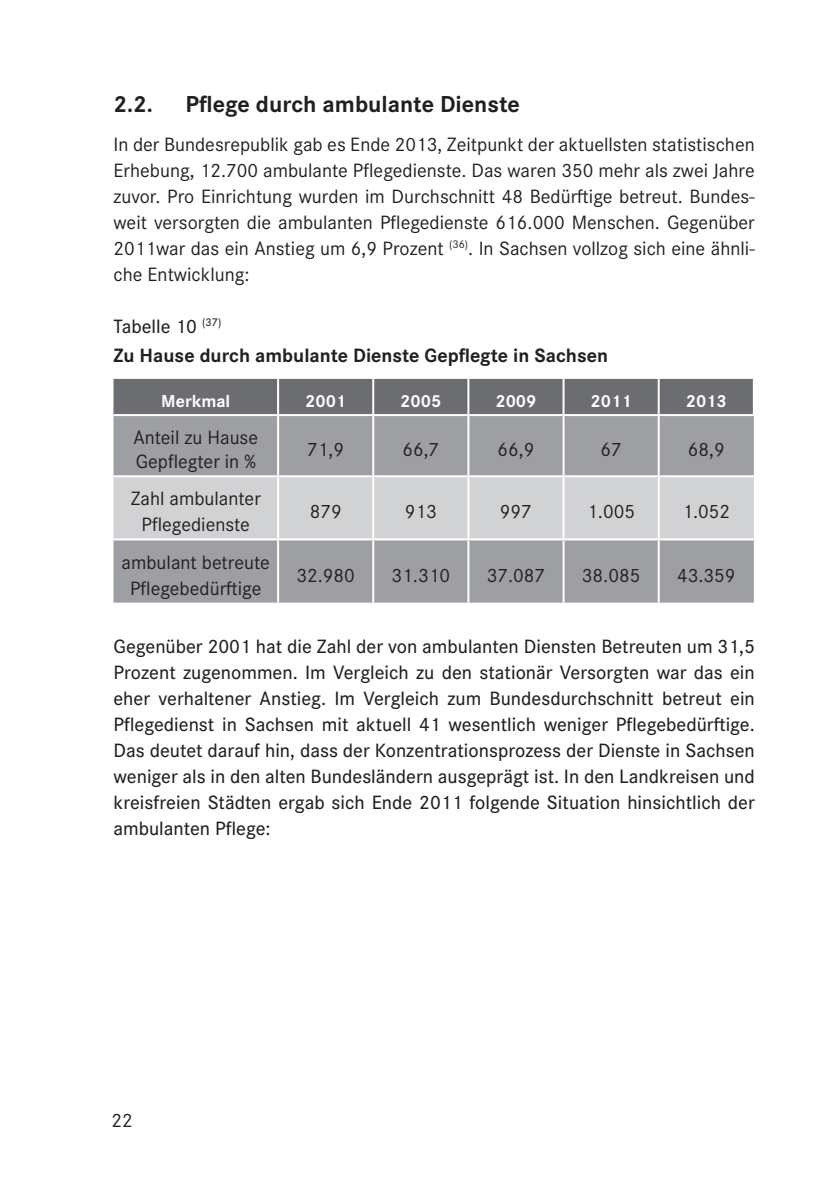
<style>
.page{position:relative;width:840px;height:1191px;background:#fff}
.page>*{position:absolute;margin:0;border:0;box-sizing:border-box;transform-origin:0 0}
.t1{font:700 24px "Corporate S Pro";color:#231f20}
.t2{font:20px/26px "Corporate S Pro";color:#231f20;text-align:center}
.t3{font:500 20px/26px "Corporate S Pro";color:#231f20;text-align:justify}
.t4{font:700 20px/28.8px "Corporate S Pro";color:#231f20}
.t5{font:700 18px "Corporate S Pro";color:#fff}
.s1{font-weight:500}
</style>
<div class="page">
<div style="left:113px;top:379px;width:639px;height:35px;background:#6c6d70"></div>
<div style="left:113px;top:416px;width:640px;height:186px;background:#9d9fa2"></div>
<div style="left:113px;top:477px;width:640px;height:61px;background:#d1d2d4"></div>
<hr style="left:277px;top:416px;width:2px;height:59px;background:#fff">
<hr style="left:372px;top:416px;width:2px;height:59px;background:#fff">
<hr style="left:467px;top:416px;width:2px;height:59px;background:#fff">
<hr style="left:562px;top:416px;width:2px;height:59px;background:#fff">
<hr style="left:657px;top:416px;width:2px;height:59px;background:#fff">
<hr style="left:113px;top:475px;width:165px;height:2px;background:#fff">
<hr style="left:278px;top:475px;width:95px;height:2px;background:#fff">
<hr style="left:277px;top:477px;width:2px;height:61px;background:#fff">
<hr style="left:373px;top:475px;width:95px;height:2px;background:#fff">
<hr style="left:372px;top:477px;width:2px;height:61px;background:#fff">
<hr style="left:468px;top:475px;width:95px;height:2px;background:#fff">
<hr style="left:467px;top:477px;width:2px;height:61px;background:#fff">
<hr style="left:563px;top:475px;width:95px;height:2px;background:#fff">
<hr style="left:562px;top:477px;width:2px;height:61px;background:#fff">
<hr style="left:658px;top:475px;width:95px;height:2px;background:#fff">
<hr style="left:657px;top:477px;width:2px;height:61px;background:#fff">
<hr style="left:113px;top:538px;width:165px;height:2px;background:#fff">
<hr style="left:278px;top:538px;width:95px;height:2px;background:#fff">
<hr style="left:277px;top:540px;width:2px;height:62px;background:#fff">
<hr style="left:373px;top:538px;width:95px;height:2px;background:#fff">
<hr style="left:372px;top:540px;width:2px;height:62px;background:#fff">
<hr style="left:468px;top:538px;width:95px;height:2px;background:#fff">
<hr style="left:467px;top:540px;width:2px;height:62px;background:#fff">
<hr style="left:563px;top:538px;width:95px;height:2px;background:#fff">
<hr style="left:562px;top:540px;width:2px;height:62px;background:#fff">
<hr style="left:658px;top:538px;width:95px;height:2px;background:#fff">
<hr style="left:657px;top:540px;width:2px;height:62px;background:#fff">
<hr style="left:277px;top:379px;width:2px;height:35px;background:#fff">
<hr style="left:372px;top:379px;width:2px;height:35px;background:#fff">
<hr style="left:467px;top:379px;width:2px;height:35px;background:#fff">
<hr style="left:562px;top:379px;width:2px;height:35px;background:#fff">
<hr style="left:657px;top:379px;width:2px;height:35px;background:#fff">
<p class="t1" style="left:113px;top:85px;width:41px">2.2.</p>
<p class="t1" style="left:185px;top:85px;width:335px">Pflege durch ambulante Dienste</p>
<p class="t2" style="left:113px;top:130px;width:642px;text-align:justify">In der Bundesrepublik gab es Ende 2013, Zeitpunkt der aktuellsten statistischen Erhebung, 12.700 ambulante Pflegedienste. Das waren 350 mehr als zwei Jahre zuvor. Pro Einrichtung wurden im Durchschnitt 48 Bedürftige betreut. Bundes&shy;weit versorgten die ambulanten Pflegedienste 616.000 Menschen. Gegenüber 2011war das ein Anstieg um 6,9 Prozent <sup>(36)</sup>. In Sachsen vollzog sich eine ähnli&shy;che Entwicklung:</p>
<p class="t4" style="left:113px;top:310px;width:495px"><span class="s1">Tabelle 10</span> <sup>(37)<br></sup>Zu Hause durch ambulante Dienste Gepflegte in Sachsen</p>
<p class="t5" style="left:161px;top:387px;width:70px">Merkmal</p>
<p class="t5" style="left:305px;top:387px;width:43px">2001</p>
<p class="t5" style="left:400px;top:387px;width:43px">2005</p>
<p class="t5" style="left:495px;top:387px;width:43px">2009</p>
<p class="t5" style="left:590px;top:387px;width:43px">2011</p>
<p class="t5" style="left:685px;top:387px;width:43px">2013</p>
<p class="t2" style="left:133px;top:424px;width:126px;line-height:24px;text-align:left">Anteil zu Hause<br>Gepflegter in %</p>
<p class="t2" style="left:307px;top:435px;width:38px">71,9</p>
<p class="t2" style="left:402px;top:435px;width:38px">66,7</p>
<p class="t2" style="left:497px;top:435px;width:38px">66,9</p>
<p class="t2" style="left:600px;top:435px;width:23px">67</p>
<p class="t2" style="left:687px;top:435px;width:38px">68,9</p>
<p class="t2" style="left:131px;top:484px;width:132px">Zahl ambulanter<br>Pflegedienste</p>
<p class="t2" style="left:121px;top:547px;width:150px">ambulant betreute<br>Pflegebedürftige</p>
<p class="t2" style="left:309px;top:497px;width:33px">879</p>
<p class="t2" style="left:404px;top:497px;width:33px">913</p>
<p class="t2" style="left:499px;top:497px;width:33px">997</p>
<p class="t2" style="left:587px;top:497px;width:49px">1.005</p>
<p class="t2" style="left:682px;top:497px;width:49px">1.052</p>
<p class="t2" style="left:296px;top:560px;width:60px">32.980</p>
<p class="t2" style="left:391px;top:560px;width:60px">31.310</p>
<p class="t2" style="left:486px;top:560px;width:60px">37.087</p>
<p class="t2" style="left:581px;top:560px;width:60px">38.085</p>
<p class="t2" style="left:676px;top:560px;width:60px">43.359</p>
<p class="t3" style="left:113px;top:631px;width:642px">Gegenüber 2001 hat die Zahl der von ambulanten Diensten Betreuten um 31,5<br>Prozent zugenommen. Im Vergleich zu den stationär Versorgten war das ein eher verhaltener Anstieg. Im Vergleich zum Bundesdurchschnitt betreut ein Pflegedienst in Sachsen mit aktuell 41 wesentlich weniger Pflegebedürftige.<br>Das deutet darauf hin, dass der Konzentrationsprozess der Dienste in Sachsen weniger als in den alten Bundesländern ausgeprägt ist. In den Landkreisen und kreisfreien Städten ergab sich Ende 2011 folgende Situation hinsichtlich der ambulanten Pflege:</p>
<p class="t2" style="left:111px;top:1106px;width:23px">22</p>
</div>
